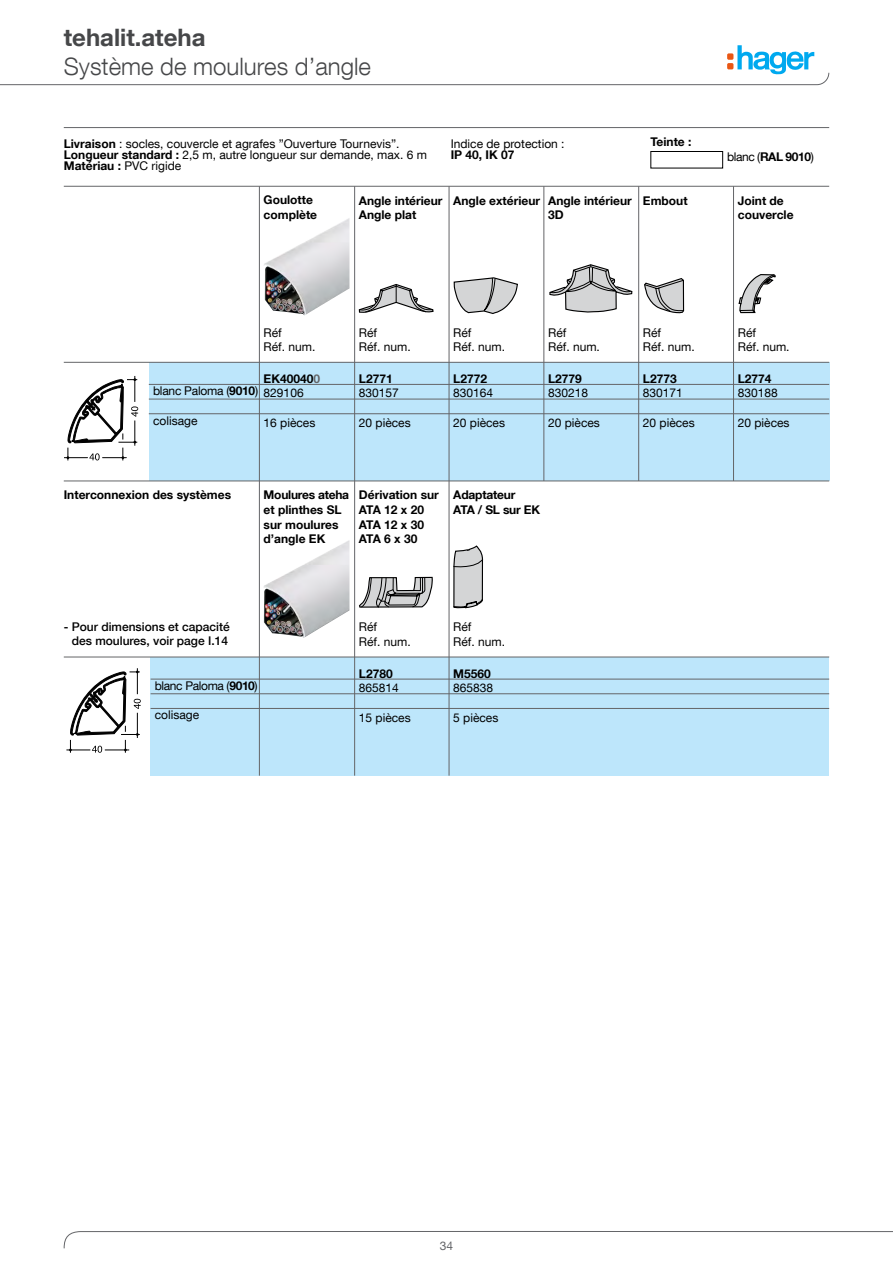
<style>
.page{position:relative;width:893px;height:1263px;background:#fff}
.page>*{position:absolute;margin:0;border:0;box-sizing:border-box;transform-origin:0 0}
.t1{font:300 24px "Helvetica Neue LT Com";color:#464749}
.t2{font:700 24px "Helvetica Neue LT Com";color:#464749}
.t3{font:12px/14.7px "Helvetica Neue LT Com";color:#000}
.t4{font:700 12px/14.7px "Helvetica Neue LT Com";color:#000}
.t5{font:500 12px/14.7px "Helvetica Neue LT Com";color:#000;text-align:center}
.t6{font:12px "Helvetica Neue LT Com";letter-spacing:-.03em;color:#000}
.t7{font:12px "Helvetica Neue LT Com";letter-spacing:-.02em;color:#000}
.t8{font:12px "Helvetica Neue LT Com";color:#646568}
.s1{font-weight:700}
.s2{color:#646568}
.s3{font-weight:400}
</style>
<div class="page">
<svg style="left:63px;top:1231px;width:830px;height:18px"></svg>
<div style="left:151px;top:657px;width:678px;height:119px;background:#bde6fb"></div>
<hr style="left:151px;top:679px;width:678px;height:1px;background:#646568">
<hr style="left:151px;top:693px;width:678px;height:1px;background:#646568">
<hr style="left:151px;top:708px;width:678px;height:1px;background:#646568">
<div style="left:149px;top:362px;width:680px;height:119px;background:#bde6fb"></div>
<hr style="left:149px;top:384px;width:680px;height:1px;background:#646568">
<hr style="left:149px;top:399px;width:680px;height:1px;background:#646568">
<hr style="left:149px;top:413px;width:680px;height:1px;background:#646568">
<svg style="left:0;top:45px;width:830px;height:40px"></svg>
<hr style="left:64px;top:127px;width:765px;height:1px;background:#646568">
<img style="left:264px;top:218px;width:85px;height:97px">
<img style="left:264px;top:540px;width:85px;height:98px">
<svg style="left:64px;top:376px;width:74px;height:84px"></svg>
<svg style="left:359px;top:284px;width:75px;height:29px"></svg>
<svg style="left:454px;top:277px;width:64px;height:37px"></svg>
<svg style="left:549px;top:264px;width:84px;height:49px"></svg>
<svg style="left:644px;top:278px;width:41px;height:36px"></svg>
<hr style="left:259px;top:186px;width:1px;height:295px;background:#646568">
<hr style="left:354px;top:186px;width:1px;height:295px;background:#646568">
<hr style="left:449px;top:186px;width:1px;height:295px;background:#646568">
<hr style="left:543px;top:186px;width:1px;height:295px;background:#646568">
<hr style="left:638px;top:186px;width:1px;height:295px;background:#646568">
<hr style="left:733px;top:186px;width:1px;height:295px;background:#646568">
<svg style="left:738px;top:274px;width:38px;height:40px"></svg>
<svg style="left:359px;top:577px;width:74px;height:31px"></svg>
<svg style="left:453px;top:546px;width:30px;height:63px;background:#bcbdbd"></svg>
<hr style="left:259px;top:481px;width:1px;height:295px;background:#646568">
<hr style="left:354px;top:481px;width:1px;height:295px;background:#646568">
<hr style="left:449px;top:481px;width:1px;height:295px;background:#646568">
<hr style="left:64px;top:657px;width:765px;height:1px;background:#646568">
<div style="left:651px;top:151px;width:72px;height:17px;background:#fff;border:1px solid #000"></div>
<svg style="left:67px;top:668px;width:74px;height:85px"></svg>
<hr style="left:64px;top:186px;width:765px;height:1px;background:#646568">
<hr style="left:64px;top:362px;width:765px;height:1px;background:#646568">
<hr style="left:64px;top:481px;width:765px;height:1px;background:#646568">
<h1 class="t2" style="left:64px;top:22px;width:143px">tehalit.ateha</h1>
<h1 class="t1" style="left:64px;top:52px;width:309px">Système de moulures d’angle</h1>
<p class="t3" style="left:64px;top:138px;width:365px;line-height:11.2px"><span class="s1">Livraison</span> : socles, couvercle et agrafes ”Ouverture Tournevis”.<br><span class="s1">Longueur standard :</span> 2,5 m, autre longueur sur demande, max. 6 m<br><span class="s1">Matériau :</span> PVC rigide</p>
<p class="t3" style="left:451px;top:136px;width:115px">Indice de protection :</p>
<p class="t4" style="left:451px;top:147px;width:65px">IP 40, IK 07</p>
<p class="t4" style="left:651px;top:134px;width:42px">Teinte :</p>
<p class="t3" style="left:727px;top:149px;width:88px">blanc (<span class="s1">RAL 9010</span>)</p>
<p class="t4" style="left:264px;top:192px;width:55px">Goulotte complète</p>
<p class="t4" style="left:359px;top:193px;width:85px">Angle intérieur<br>Angle plat</p>
<p class="t4" style="left:548px;top:193px;width:85px">Angle intérieur<br>3D</p>
<p class="t4" style="left:453px;top:193px;width:88px">Angle extérieur</p>
<p class="t4" style="left:643px;top:193px;width:46px">Embout</p>
<p class="t4" style="left:738px;top:193px;width:57px">Joint de couvercle</p>
<p class="t3" style="left:264px;top:325px;width:53px">Réf<br>Réf. num.</p>
<p class="t4" style="left:264px;top:371px;width:58px">EK40040<span class="s2">0<br></span><span class="s3">829106</span></p>
<p class="t3" style="left:264px;top:415px;width:53px">16 pièces</p>
<p class="t7" style="left:153px;top:384px;width:107px">blanc Paloma (<span class="s1">9010</span>)</p>
<p class="t3" style="left:153px;top:413px;width:46px">colisage</p>
<p class="t3" style="left:359px;top:325px;width:53px">Réf<br>Réf. num.</p>
<p class="t4" style="left:359px;top:371px;width:35px">L2771</p>
<p class="t3" style="left:359px;top:385px;width:42px">830157</p>
<p class="t3" style="left:359px;top:415px;width:53px">20 pièces</p>
<p class="t3" style="left:453px;top:325px;width:53px">Réf<br>Réf. num.</p>
<p class="t4" style="left:453px;top:371px;width:35px">L2772</p>
<p class="t3" style="left:453px;top:385px;width:42px">830164</p>
<p class="t3" style="left:453px;top:415px;width:53px">20 pièces</p>
<p class="t3" style="left:548px;top:325px;width:53px">Réf<br>Réf. num.</p>
<p class="t4" style="left:548px;top:371px;width:35px">L2779</p>
<p class="t3" style="left:548px;top:385px;width:42px">830218</p>
<p class="t3" style="left:548px;top:415px;width:53px">20 pièces</p>
<p class="t4" style="left:64px;top:487px;width:169px">Interconnexion des systèmes</p>
<p class="t4" style="left:359px;top:487px;width:82px">Dérivation sur<br>ATA 12 x 20<br>ATA 12 x 30<br>ATA 6 x 30</p>
<p class="t4" style="left:264px;top:487px;width:87px">Moulures ateha et plinthes SL sur moulures d’angle EK</p>
<p class="t4" style="left:453px;top:487px;width:88px">Adaptateur<br>ATA / SL sur EK</p>
<p class="t5" style="left:64px;top:619px;width:168px">- Pour dimensions et capacité des moulures, voir page I.14</p>
<p class="t6" style="left:155px;top:678px;width:104px">blanc Paloma (<span class="s1">9010</span>)</p>
<p class="t3" style="left:155px;top:707px;width:46px">colisage</p>
<p class="t3" style="left:359px;top:619px;width:53px">Réf<br>Réf. num.</p>
<p class="t4" style="left:359px;top:666px;width:35px">L2780</p>
<p class="t3" style="left:359px;top:680px;width:42px">865814</p>
<p class="t3" style="left:359px;top:710px;width:53px">15 pièces</p>
<p class="t3" style="left:453px;top:619px;width:53px">Réf<br>Réf. num.</p>
<p class="t4" style="left:453px;top:666px;width:39px">M5560</p>
<p class="t3" style="left:453px;top:680px;width:42px">865838</p>
<p class="t3" style="left:453px;top:710px;width:47px">5 pièces</p>
<p class="t3" style="left:643px;top:325px;width:53px">Réf<br>Réf. num.</p>
<p class="t4" style="left:643px;top:371px;width:35px">L2773</p>
<p class="t3" style="left:643px;top:385px;width:42px">830171</p>
<p class="t3" style="left:643px;top:415px;width:53px">20 pièces</p>
<p class="t3" style="left:738px;top:325px;width:53px">Réf<br>Réf. num.</p>
<p class="t4" style="left:738px;top:371px;width:35px">L2774</p>
<p class="t3" style="left:738px;top:385px;width:42px">830188</p>
<p class="t3" style="left:738px;top:415px;width:53px">20 pièces</p>
<p class="t8" style="left:440px;top:1238px;width:15px">34</p>
</div>
